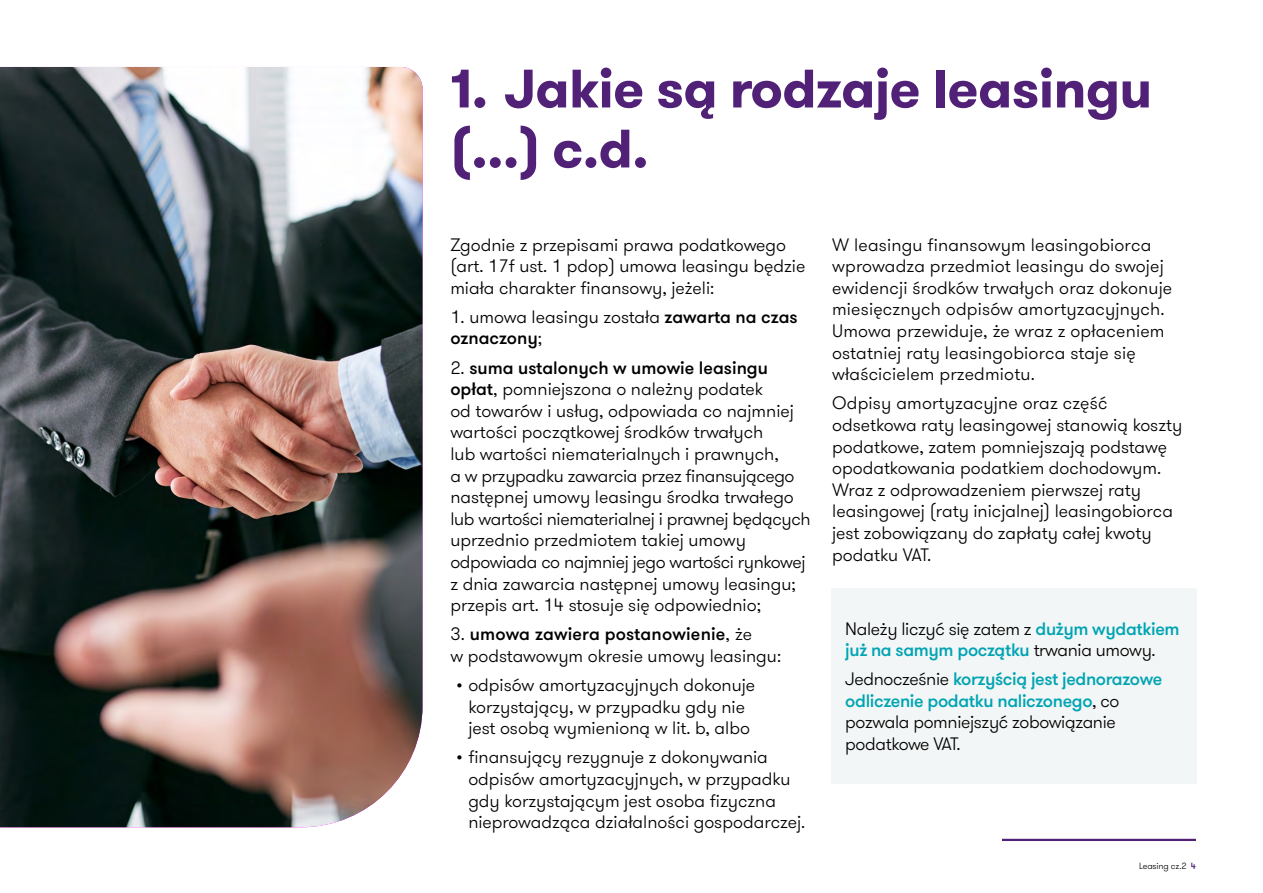
<style>
.page{position:relative;width:1263px;height:893px;background:#fff}
.page>*{position:absolute;margin:0;border:0;box-sizing:border-box;transform-origin:0 0}
.t1{font:700 54px/60px "GT Walsheim Pro";letter-spacing:-.01em;color:#512178}
.t2{font:300 18px/21.6px "GT Walsheim Pro";color:#000}
.t3{font:300 18px/21.6px "GT Walsheim Pro";letter-spacing:-.02em;color:#000}
.t4{font:300 9px "GT Walsheim Pro";letter-spacing:-.01em;color:#000}
.s1{font-weight:500}
.s2{font-weight:500;color:#00a4b3}
.s3{font-weight:500;color:#512178}
</style>
<div class="page">
<hr style="left:1002px;top:839px;width:194px;height:2px;background:#512178">
<img style="left:0;top:67px;width:422px;height:760px">
<div style="left:831px;top:587px;width:365px;height:196px;background:#f3f6f6"></div>
<h1 class="t1" style="left:450px;top:59px;width:703px">1. Jakie są rodzaje leasingu (...) c.d.</h1>
<p class="t2" style="left:450px;top:234px;width:357px">Zgodnie z przepisami prawa podatkowego (art. 17f ust. 1 pdop) umowa leasingu będzie miała charakter finansowy, jeżeli:</p>
<p class="t2" style="left:450px;top:306px;width:349px">1. umowa leasingu została <span class="s1">zawarta na czas oznaczony</span>;</p>
<p class="t2" style="left:450px;top:357px;width:362px">2. <span class="s1">suma ustalonych w umowie leasingu opłat</span>, pomniejszona o należny podatek<br>od towarów i usług, odpowiada co najmniej wartości początkowej środków trwałych<br>lub wartości niematerialnych i prawnych,<br>a w przypadku zawarcia przez finansującego następnej umowy leasingu środka trwałego lub wartości niematerialnej i prawnej będących uprzednio przedmiotem takiej umowy odpowiada co najmniej jego wartości rynkowej z dnia zawarcia następnej umowy leasingu; przepis art. 14 stosuje się odpowiednio;</p>
<p class="t2" style="left:450px;top:624px;width:332px">3. <span class="s1">umowa zawiera postanowienie</span>, że<br>w podstawowym okresie umowy leasingu:</p>
<p class="t2" style="left:456px;top:674px;width:300px;text-align:center">• odpisów amortyzacyjnych dokonuje korzystający, w przypadku gdy nie jest osobą wymienioną w lit. b, albo</p>
<p class="t2" style="left:468px;top:747px;width:338px;text-indent:-12px">• finansujący rezygnuje z dokonywania odpisów amortyzacyjnych, w przypadku gdy korzystającym jest osoba fizyczna nieprowadząca działalności gospodarczej.</p>
<p class="t2" style="left:832px;top:234px;width:342px">W leasingu finansowym leasingobiorca wprowadza przedmiot leasingu do swojej ewidencji środków trwałych oraz dokonuje miesięcznych odpisów amortyzacyjnych.<br>Umowa przewiduje, że wraz z opłaceniem ostatniej raty leasingobiorca staje się właścicielem przedmiotu.</p>
<p class="t2" style="left:832px;top:393px;width:352px">Odpisy amortyzacyjne oraz część odsetkowa raty leasingowej stanowią koszty podatkowe, zatem pomniejszają podstawę opodatkowania podatkiem dochodowym.<br>Wraz z odprowadzeniem pierwszej raty leasingowej (raty inicjalnej) leasingobiorca jest zobowiązany do zapłaty całej kwoty podatku VAT.</p>
<p class="t3" style="left:845px;top:618px;width:336px">Należy liczyć się zatem z <span class="s2">dużym wydatkiem już na samym początku</span> trwania umowy.</p>
<p class="t3" style="left:845px;top:669px;width:318px">Jednocześnie <span class="s2">korzyścią jest jednorazowe odliczenie podatku naliczonego</span>, co pozwala pomniejszyć zobowiązanie podatkowe VAT.</p>
<p class="t4" style="left:1139px;top:860px;width:58px">Leasing cz.2 <span class="s3">4</span></p>
</div>
